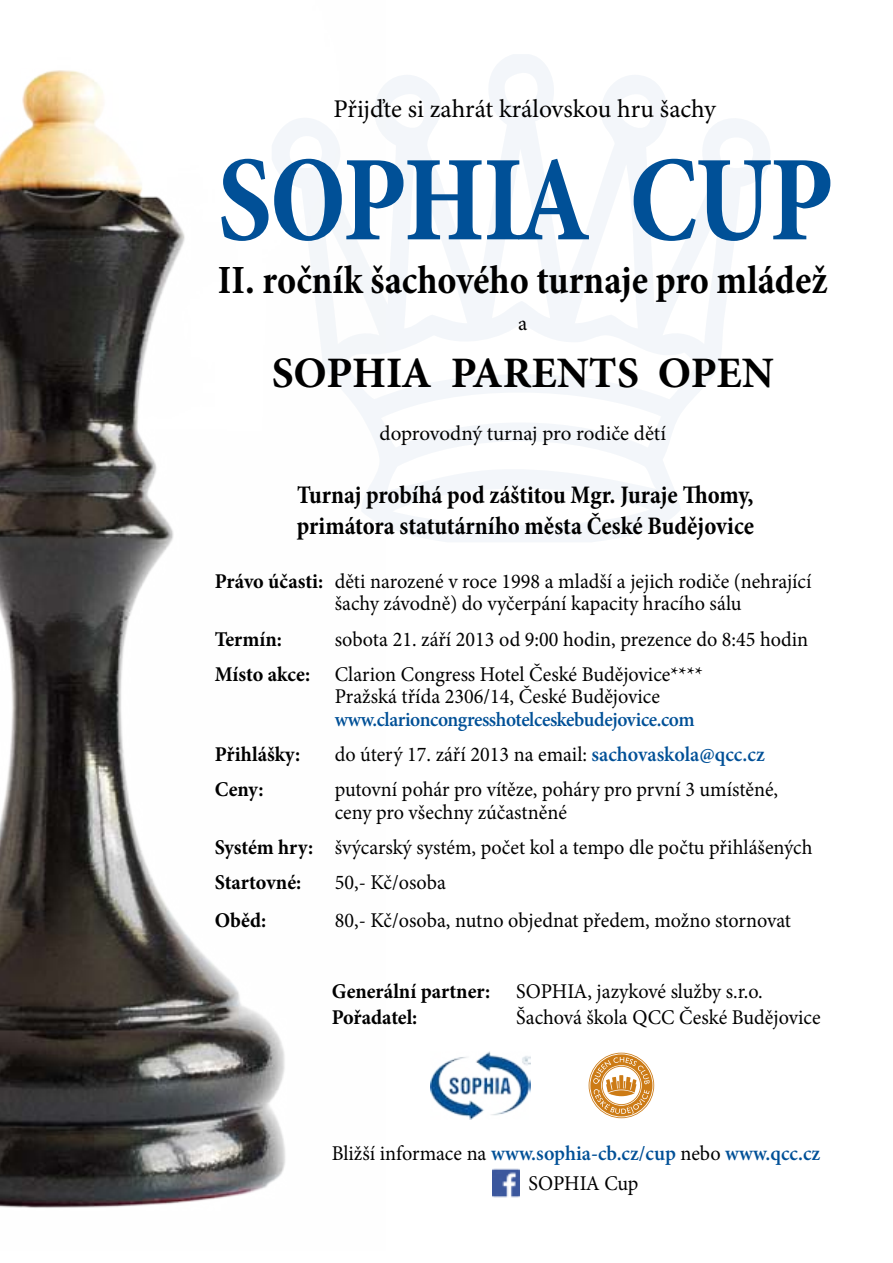
<style>
.page{position:relative;width:893px;height:1263px;background:#fff}
.page>*{position:absolute;margin:0;border:0;box-sizing:border-box;transform-origin:0 0}
.t1{font:700 condensed 123px "Minion Pro";letter-spacing:-.02em;color:#005097;scale:.95 1}
.t2{font:700 43.5px "Minion Pro";color:#000}
.t3{font:700 condensed 40.5px "Minion Pro";color:#000}
.t4{font:700 condensed 25.5px/31.5px "Minion Pro";color:#000}
.t5{font:25.5px "Minion Pro";color:#000}
.t6{font:21px/22.5px "Minion Pro";color:#000;scale:.96 1}
.t7{font:700 21px/25.2px "Minion Pro";color:#000;scale:.96 1}
.t8{font:600 21px "Minion Pro";color:#005097;scale:.96 1}
.t9{font:21px "Minion Pro";color:#000}
.t10{font:600 20.25px "Minion Pro";letter-spacing:-.02em;color:#005097;scale:.96 1}
.s1{font-weight:700}
.s2{font-weight:600;color:#005097}
.s3{font-weight:400}
.s4{font-weight:400;color:#000}
</style>
<div class="page">
<svg style="left:385px;top:54px;width:385px;height:488px"></svg>
<svg style="left:589px;top:1053px;width:65px;height:65px"></svg>
<img style="left:431px;top:1051px;width:100px;height:68px">
<img style="left:0;top:70px;width:385px;height:1138px">
<img style="left:492px;top:1168px;width:27px;height:30px">
<p class="t5" style="left:333px;top:91px;width:384px">Přijďte si zahrát královskou hru šachy</p>
<h1 class="t1" style="left:217px;top:115px;width:651px">SOPHIA CUP</h1>
<h3 class="t3" style="left:218px;top:252px;width:611px">II. ročník šachového turnaje pro mládež</h3>
<p class="t9" style="left:518px;top:309px;width:11px">a</p>
<h2 class="t2" style="left:272px;top:342px;width:504px">SOPHIA PARENTS OPEN</h2>
<p class="t9" style="left:380px;top:420px;width:288px">doprovodný turnaj pro rodiče dětí</p>
<p class="t4" style="left:297px;top:479px;width:459px">Turnaj probíhá pod záštitou Mgr. Juraje Thomy, primátora statutárního města České Budějovice</p>
<p class="t6" style="left:335px;top:570px;width:498px;text-indent:-120px"><span class="s1">Právo účasti:</span> děti narozené v roce 1998 a mladší a jejich rodiče (nehrající šachy závodně) do vyčerpání kapacity hracího sálu</p>
<p class="t7" style="left:215px;top:626px;width:71px">Termín:</p>
<p class="t6" style="left:215px;top:621px;width:620px;line-height:35.2px;text-indent:120px">sobota 21. září 2013 od 9:00 hodin, prezence do 8:45 hodin<br><span class="s1">Místo akce:</span> Clarion Congress Hotel České Budějovice****</p>
<p class="t6" style="left:335px;top:685px;width:340px">Pražská třída 2306/14, České Budějovice</p>
<p class="t10" style="left:335px;top:705px;width:376px">www.clarioncongresshotelceskebudejovice.com</p>
<p class="t7" style="left:215px;top:741px;width:91px">Přihlášky:</p>
<p class="t6" style="left:335px;top:743px;width:449px">do úterý 17. září 2013 na email: <span class="s2">sachovaskola@qcc.cz</span></p>
<p class="t7" style="left:215px;top:777px;width:52px">Ceny:</p>
<p class="t6" style="left:335px;top:778px;width:463px">putovní pohár pro vítěze, poháry pro první 3 umístěné, ceny pro všechny zúčastněné</p>
<p class="t6" style="left:215px;top:830px;width:624px;line-height:35.2px"><span class="s1">Systém hry:</span> švýcarský systém, počet kol a tempo dle počtu přihlášených<br><span class="s1">Startovné:</span></p>
<p class="t6" style="left:335px;top:871px;width:117px">50,- Kč/osoba</p>
<p class="t7" style="left:215px;top:908px;width:55px">Oběd:</p>
<p class="t6" style="left:335px;top:909px;width:477px">80,- Kč/osoba, nutno objednat předem, možno stornovat</p>
<p class="t7" style="left:332px;top:979px;width:451px">Generální partner: <span class="s3">SOPHIA, jazykové služby s.r.o.<br></span>Pořadatel:</p>
<p class="t6" style="left:516px;top:1006px;width:318px">Šachová škola QCC České Budějovice</p>
<p class="t8" style="left:332px;top:1139px;width:510px"><span class="s4">Bližší informace na</span> www.sophia-cb.cz/cup <span class="s4">nebo</span> www.qcc.cz</p>
<p class="t6" style="left:529px;top:1172px;width:116px">SOPHIA Cup</p>
</div>
